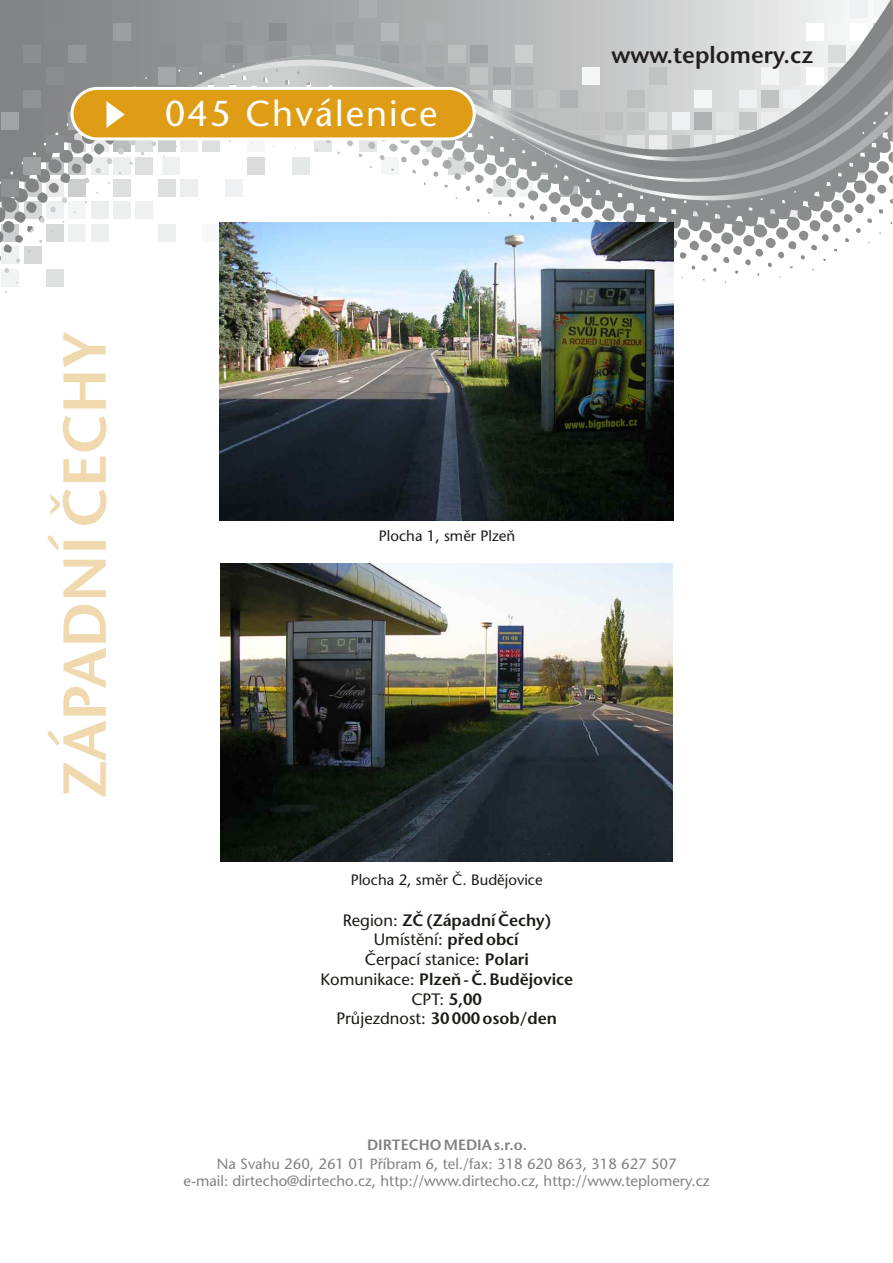
<style>
.page{position:relative;width:893px;height:1263px;background:#fff}
.page>*{position:absolute;margin:0;border:0;box-sizing:border-box;transform-origin:0 0}
.t1{font:600 60.6px "Stone Sans CE";color:#f0d9af}
.t2{font:36px "Stone Sans CE";letter-spacing:.055em;color:#fff}
.t3{font:600 23.25px "Stone Sans CE";color:#231f20}
.t4{font:600 16.5px/19.8px "Stone Sans CE";color:#1f1a17;text-align:center}
.t5{font:15px "Stone Sans CE";color:#1f1a17}
.t6{font:14.85px/17.5px "Stone Sans CE";color:#808285;text-align:center}
.t7{font:600 14.85px "Stone Sans CE";color:#808285}
.s1{font-weight:400}
</style>
<div class="page">
<div style="left:46px;top:269px;width:18px;height:18px;background:#dfe0e0"></div>
<div style="left:24px;top:246px;width:18px;height:18px;background:#d7d8d8"></div>
<svg style="left:2px;top:246px;width:17px;height:18px"></svg>
<div style="left:2px;top:269px;width:17px;height:18px;background:#f2f4f4"></div>
<svg style="left:0;top:0;width:870px;height:243px"></svg>
<div style="left:113px;top:23px;width:18px;height:18px;background:#9c9fa0"></div>
<div style="left:46px;top:23px;width:18px;height:18px;background:#86888a"></div>
<div style="left:202px;top:45px;width:18px;height:18px;background:#96999a"></div>
<div style="left:158px;top:45px;width:17px;height:18px;background:#8c8e8f"></div>
<div style="left:24px;top:45px;width:17px;height:18px;background:#8c8e8f"></div>
<div style="left:68px;top:45px;width:18px;height:18px;background:#959899"></div>
<div style="left:180px;top:68px;width:18px;height:17px;background:#96999a"></div>
<div style="left:46px;top:68px;width:18px;height:17px;background:#8b8d8f"></div>
<div style="left:158px;top:68px;width:17px;height:17px;background:#a4a8aa"></div>
<div style="left:113px;top:68px;width:18px;height:17px;background:#8b8d8f"></div>
<div style="left:24px;top:90px;width:17px;height:18px;background:#909293"></div>
<svg style="left:68px;top:112px;width:8px;height:18px"></svg>
<div style="left:46px;top:135px;width:18px;height:17px;background:#8c8e8f"></div>
<div style="left:24px;top:157px;width:17px;height:18px;background:#9fa2a3"></div>
<div style="left:1px;top:179px;width:18px;height:18px;background:#909193"></div>
<div style="left:1px;top:112px;width:18px;height:18px;background:#a1a4a6"></div>
<svg style="left:206px;top:175px;width:306px;height:21px"></svg>
<svg style="left:206px;top:0;width:687px;height:175px"></svg>
<svg style="left:459px;top:24px;width:434px;height:142px;background:#c9cacb"></svg>
<svg style="left:512px;top:189px;width:381px;height:45px"></svg>
<svg style="left:475px;top:79px;width:418px;height:110px;background:#b0b2b3"></svg>
<div style="left:71px;top:87px;width:405px;height:53px;background:#de9d15;border:3px solid #fff;border-radius:25px"></div>
<svg style="left:106px;top:101px;width:19px;height:27px"></svg>
<img style="left:220px;top:563px;width:453px;height:299px">
<img style="left:219px;top:223px;width:455px;height:297px">
<h2 class="t2" style="left:165px;top:100px;width:274px">045 Chválenice</h2>
<h3 class="t3" style="left:611px;top:46px;width:203px">www.teplomery.cz</h3>
<h1 class="t1" style="left:61px;top:798px;width:469px;rotate:-90deg">ZÁPADNÍ ČECHY</h1>
<p class="t5" style="left:379px;top:530px;width:138px">Plocha 1, směr Plzeň</p>
<p class="t5" style="left:351px;top:874px;width:194px">Plocha 2, směr Č. Budějovice</p>
<p class="t4" style="left:320px;top:912px;width:254px"><span class="s1">Region:</span> ZČ (Západní Čechy)<br><span class="s1">Umístění:</span> před obcí<br><span class="s1">Čerpací stanice:</span> Polari<br><span class="s1">Komunikace:</span> Plzeň - Č. Budějovice<br><span class="s1">CPT:</span> 5,00<br><span class="s1">Průjezdnost:</span> 30 000 osob/den</p>
<p class="t7" style="left:367px;top:1138px;width:161px">DIRTECHO MEDIA s.r.o.</p>
<p class="t6" style="left:184px;top:1156px;width:527px">Na Svahu 260, 261 01 Příbram 6, tel./fax: 318 620 863, 318 627 507<br>e-mail: dirtecho@dirtecho.cz, http://www.dirtecho.cz, http://www.teplomery.cz</p>
</div>
